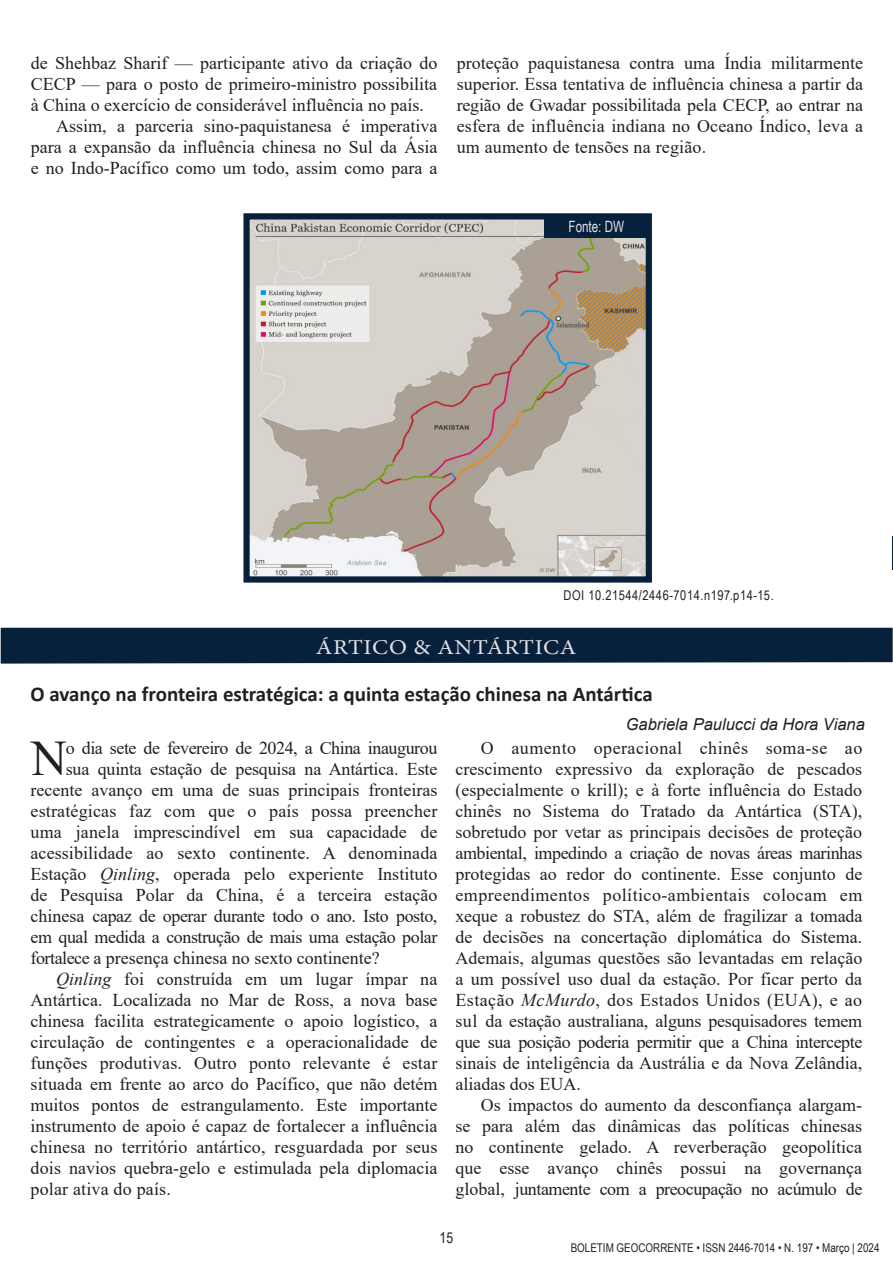
<style>
.page{position:relative;width:893px;height:1263px;background:#fff}
.page>*{position:absolute;margin:0;border:0;box-sizing:border-box;transform-origin:0 0}
.INÍCIO_DO_TEXTO{font:49.65px "Times New Roman";color:#231f20}
.Título_das_seções__Regiões{font:21.15px "Minion Pro";letter-spacing:.03em;color:#e0e1e3;scale:1.14 1}
.TÍTULO{font:700 21px "Calibri";color:#231f20}
.FORMATAÇÃO_TEXTO{font:18px/21px "Times New Roman";color:#231f20;text-align:justify}
.INÍCIO_DO_TEXTO-2{font:18px "Times New Roman";color:#231f20}
.INÍCIO_DO_TEXTO-3{font:18px "Times New Roman";letter-spacing:-.025em;color:#231f20}
.NOME_DO_PESQUISADOR{font:italic 16.5px "Arial";color:#231f20}
.t1{font:15.6px "Arial Narrow";color:#e0e1e3;scale:.91 1}
.t2{font:15px "Arial Narrow";color:#231f20}
.NOME_DO_PESQUISADOR-2{font:13.5px "Arial Narrow";letter-spacing:.04em;color:#231f20}
.t3{font:12px "Arial Narrow";color:#231f20}
.s1{font-style:italic}
</style>
<div class="page">
<hr style="left:892px;top:537px;width:1px;height:33px;background:#07213c">
<img style="left:250px;top:220px;width:395px;height:356px">
<div style="left:243px;top:213px;width:409px;height:370px;border:6px solid #07213c"></div>
<div style="left:545px;top:216px;width:103px;height:22px;background:#07213c"></div>
<div style="left:1px;top:628px;width:892px;height:36px;background:#07213c"></div>
<p class="FORMATAÇÃO_TEXTO" style="left:31px;top:52px;width:408px">de Shehbaz Sharif — participante ativo da criação do CECP — para o posto de primeiro-ministro possibilita à China o exercício de considerável influência no país.</p>
<p class="FORMATAÇÃO_TEXTO" style="left:31px;top:115px;width:408px;text-indent:26px">Assim, a parceria sino-paquistanesa é imperativa para a expansão da influência chinesa no Sul da Ásia e no Indo-Pacífico como um todo, assim como para a</p>
<p class="FORMATAÇÃO_TEXTO" style="left:457px;top:52px;width:408px">proteção paquistanesa contra uma Índia militarmente superior. Essa tentativa de influência chinesa a partir da região de Gwadar possibilitada pela CECP, ao entrar na esfera de influência indiana no Oceano Índico, leva a um aumento de tensões na região.</p>
<p class="t1" style="left:569px;top:215px;width:63px">Fonte: DW</p>
<p class="NOME_DO_PESQUISADOR-2" style="left:564px;top:585px;width:212px">DOI 10.21544/2446-7014.n197.p14-15.</p>
<p class="Título_das_seções__Regiões" style="left:316px;top:633px;width:230px">ÁRTICO &amp; ANTÁRTICA</p>
<p class="TÍTULO" style="left:30px;top:679px;width:624px">O avanço na fronteira estratégica: a quinta estação chinesa na Antártica</p>
<p class="NOME_DO_PESQUISADOR" style="left:626px;top:713px;width:241px">Gabriela Paulucci da Hora Viana</p>
<p class="INÍCIO_DO_TEXTO" style="left:31px;top:723px;width:37px">N</p>
<p class="INÍCIO_DO_TEXTO-3" style="left:66px;top:735px;width:373px">o dia sete de fevereiro de 2024, a China inaugurou</p>
<p class="FORMATAÇÃO_TEXTO" style="left:455px;top:737px;width:408px;text-indent:26px">O aumento operacional chinês soma-se ao crescimento expressivo da exploração de pescados (especialmente o krill); e à forte influência do Estado chinês no Sistema do Tratado da Antártica (STA), sobretudo por vetar as principais decisões de proteção ambiental, impedindo a criação de novas áreas marinhas protegidas ao redor do continente. Esse conjunto de empreendimentos político-ambientais colocam em xeque a robustez do STA, além de fragilizar a tomada de decisões na concertação diplomática do Sistema.<br>Ademais, algumas questões são levantadas em relação a um possível uso dual da estação. Por ficar perto da Estação <span class="s1">McMurdo</span>, dos Estados Unidos (EUA), e ao sul da estação australiana, alguns pesquisadores temem que sua posição poderia permitir que a China intercepte sinais de inteligência da Austrália e da Nova Zelândia, aliadas dos EUA.</p>
<p class="FORMATAÇÃO_TEXTO" style="left:455px;top:1094px;width:408px;text-indent:26px">Os impactos do aumento da desconfiança alargam&shy;se para além das dinâmicas das políticas chinesas no continente gelado. A reverberação geopolítica que esse avanço chinês possui na governança global, juntamente com a preocupação no acúmulo de</p>
<p class="INÍCIO_DO_TEXTO-2" style="left:66px;top:756px;width:373px">sua quinta estação de pesquisa na Antártica. Este</p>
<p class="INÍCIO_DO_TEXTO-2" style="left:30px;top:777px;width:408px">recente avanço em uma de suas principais fronteiras</p>
<p class="INÍCIO_DO_TEXTO-2" style="left:30px;top:798px;width:408px">estratégicas faz com que o país possa preencher</p>
<p class="INÍCIO_DO_TEXTO-2" style="left:30px;top:819px;width:408px">uma janela imprescindível em sua capacidade de</p>
<p class="INÍCIO_DO_TEXTO-2" style="left:30px;top:840px;width:408px">acessibilidade ao sexto continente. A denominada</p>
<p class="INÍCIO_DO_TEXTO-2" style="left:30px;top:861px;width:408px">Estação <span class="s1">Qinling</span>, operada pelo experiente Instituto</p>
<p class="INÍCIO_DO_TEXTO-2" style="left:30px;top:882px;width:408px">de Pesquisa Polar da China, é a terceira estação</p>
<p class="INÍCIO_DO_TEXTO-3" style="left:30px;top:903px;width:408px">chinesa capaz de operar durante todo o ano. Isto posto,</p>
<p class="INÍCIO_DO_TEXTO-3" style="left:30px;top:924px;width:408px">em qual medida a construção de mais uma estação polar</p>
<p class="INÍCIO_DO_TEXTO-2" style="left:30px;top:945px;width:351px">fortalece a presença chinesa no sexto continente?</p>
<p class="FORMATAÇÃO_TEXTO" style="left:30px;top:968px;width:408px;text-indent:26px"><span class="s1">Qinling</span> foi construída em um lugar ímpar na Antártica. Localizada no Mar de Ross, a nova base chinesa facilita estrategicamente o apoio logístico, a circulação de contingentes e a operacionalidade de funções produtivas. Outro ponto relevante é estar situada em frente ao arco do Pacífico, que não detém muitos pontos de estrangulamento. Este importante instrumento de apoio é capaz de fortalecer a influência chinesa no território antártico, resguardada por seus dois navios quebra-gelo e estimulada pela diplomacia polar ativa do país.</p>
<p class="t2" style="left:440px;top:1226px;width:15px">15</p>
<p class="t3" style="left:571px;top:1239px;width:310px">BOLETIM GEOCORRENTE • ISSN 2446-7014 • N. 197 • Março | 2024</p>
</div>
